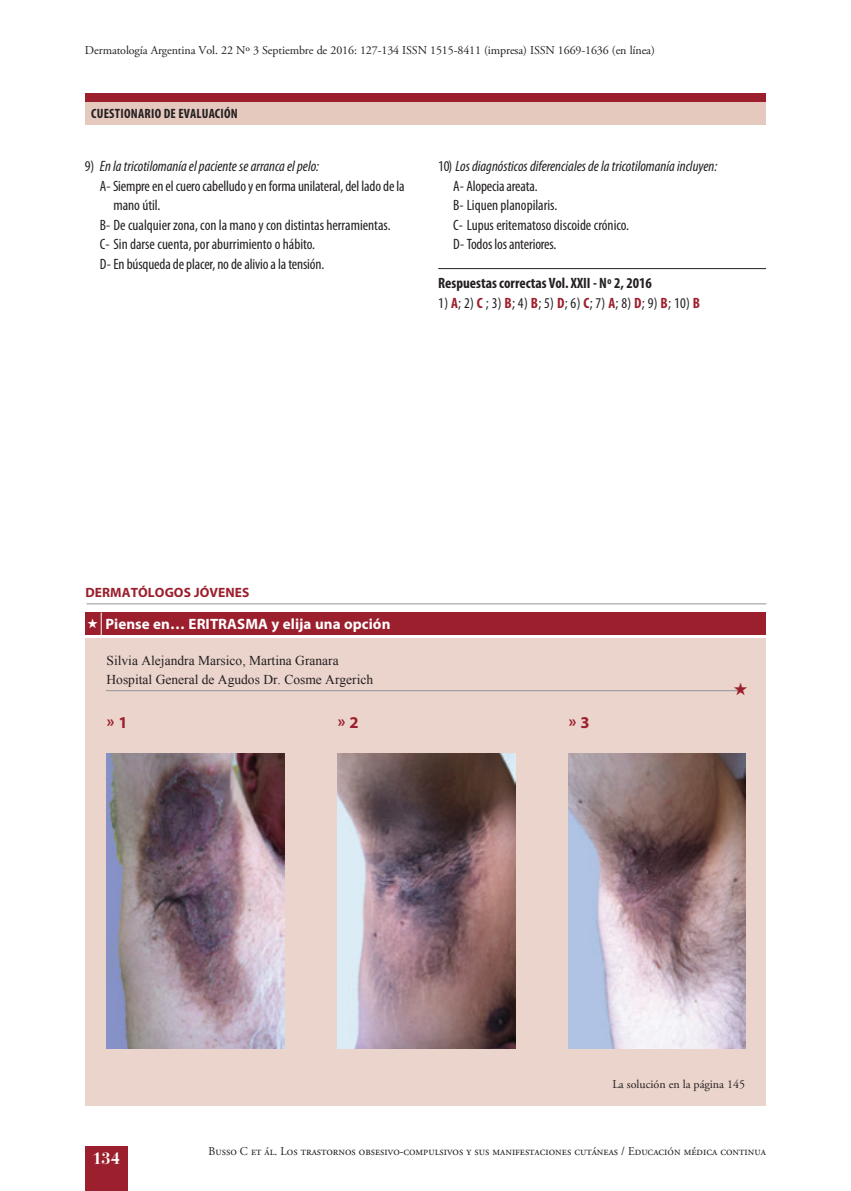
<style>
.page{position:relative;width:851px;height:1191px;background:#fff}
.page>*{position:absolute;margin:0;border:0;box-sizing:border-box;transform-origin:0 0}
.t1{font:700 16.5px "Myriad Pro";color:#9c1f2d}
.t2{font:700 16.5px "Bauer Bodoni Std";color:#fff}
.t3{font:condensed 15px/19.5px "Myriad Pro";letter-spacing:-.005em;color:#231f20}
.t4{font:italic condensed 15px "Myriad Pro";color:#231f20}
.t5{font:700 condensed 15px "Myriad Pro";color:#231f20}
.t6{font:700 15px "Myriad Pro";letter-spacing:.005em;color:#fff}
.t7{font:13.5px/19.2px "Times New Roman";color:#231f20}
.t8{font:700 condensed 13.5px "Myriad Pro";letter-spacing:.02em;color:#231f20}
.t9{font:700 13.5px "Myriad Pro";letter-spacing:.005em;color:#9c1f2d}
.t10{font:12px "Adobe Garamond Pro";color:#231f20}
.t11{font:12px "Adobe Garamond Pro";color:#231f20;scale:.95 1}
.s1{font-style:normal}
.s2{font-style:italic}
.s3{font-weight:700;color:#9c1f2d}
</style>
<div class="page">
<div style="left:85px;top:1146px;width:43px;height:45px;background:#9c1f2d"></div>
<div style="left:85px;top:94px;width:680px;height:8px;background:#9c1f2d"></div>
<div style="left:85px;top:102px;width:680px;height:22px;background:#e5c8be"></div>
<hr style="left:438px;top:268px;width:328px;height:1px;background:#231f20">
<div style="left:85px;top:638px;width:680px;height:468px;background:#ebd4cc"></div>
<div style="left:85px;top:612px;width:680px;height:23px;background:#9c1f2d"></div>
<svg style="left:101px;top:612px;width:1px;height:23px"></svg>
<hr style="left:86px;top:603px;width:680px;height:1px;background:#939598">
<hr style="left:106px;top:690px;width:635px;height:1px;background:#939598">
<img style="left:107px;top:753px;width:177px;height:295px">
<img style="left:338px;top:753px;width:177px;height:295px">
<img style="left:568px;top:753px;width:177px;height:295px">
<svg style="left:734px;top:690px;width:8px;height:2px"></svg>
<p class="t10" style="left:85px;top:43px;width:571px">Dermatología Argentina Vol. 22 Nº 3 Septiembre de 2016: 127-134 ISSN 1515-8411 (impresa) ISSN 1669-1636 (en línea)</p>
<p class="t8" style="left:91px;top:105px;width:148px">CUESTIONARIO DE EVALUACIÓN</p>
<p class="t4" style="left:85px;top:157px;width:235px"><span class="s1">9)</span> En la tricotilomanía el paciente se arranca el pelo:</p>
<p class="t3" style="left:100px;top:176px;width:306px">A- Siempre en el cuero cabelludo y en forma unilateral, del lado de la</p>
<p class="t3" style="left:113px;top:195px;width:49px">mano útil.</p>
<p class="t3" style="left:100px;top:215px;width:292px">B- De cualquier zona, con la mano y con distintas herramientas.</p>
<p class="t3" style="left:100px;top:234px;width:216px">C- Sin darse cuenta, por aburrimiento o hábito.</p>
<p class="t3" style="left:100px;top:254px;width:226px">D- En búsqueda de placer, no de alivio a la tensión.</p>
<p class="t3" style="left:453px;top:156px;width:265px;text-indent:-15px">1 0) <span class="s2">Los diagnósticos diferenciales de la tricotilomanía incluyen:<br></span>A- Alopecia areata.<br>B- Liquen planopilaris.<br>C- Lupus eritematoso discoide crónico.<br>D- Todos los anteriores.</p>
<p class="t5" style="left:438px;top:274px;width:215px">Respuestas correctas Vol. XXII - Nº 2, 2016</p>
<p class="t3" style="left:438px;top:293px;width:263px">1) <span class="s3">A</span>; 2) <span class="s3">C</span> ; 3) <span class="s3">B</span>; 4) <span class="s3">B</span>; 5) <span class="s3">D</span>; 6) <span class="s3">C</span>; 7) <span class="s3">A</span>; 8) <span class="s3">D</span>; 9) <span class="s3">B</span>; 10) <span class="s3">B</span></p>
<p class="t9" style="left:85px;top:583px;width:165px">DERMATÓLOGOS JÓVENES</p>
<p class="t6" style="left:87px;top:614px;width:305px">★ Piense en… ERITRASMA y elija una opción</p>
<p class="t7" style="left:106px;top:651px;width:268px">Silvia Alejandra Marsico, Martina Granara<br>Hospital General de Agudos Dr. Cosme Argerich</p>
<p class="t1" style="left:107px;top:711px;width:22px">» 1</p>
<p class="t1" style="left:338px;top:711px;width:22px">» 2</p>
<p class="t1" style="left:569px;top:711px;width:22px">» 3</p>
<p class="t10" style="left:612px;top:1076px;width:134px">La solución en la página 145</p>
<p class="t2" style="left:92px;top:1148px;width:29px">134</p>
<p class="t11" style="left:208px;top:1144px;width:588px">Busso C et ál. Los trastornos obsesivo-compulsivos y sus manifestaciones cutáneas / Educación médica continua</p>
</div>
